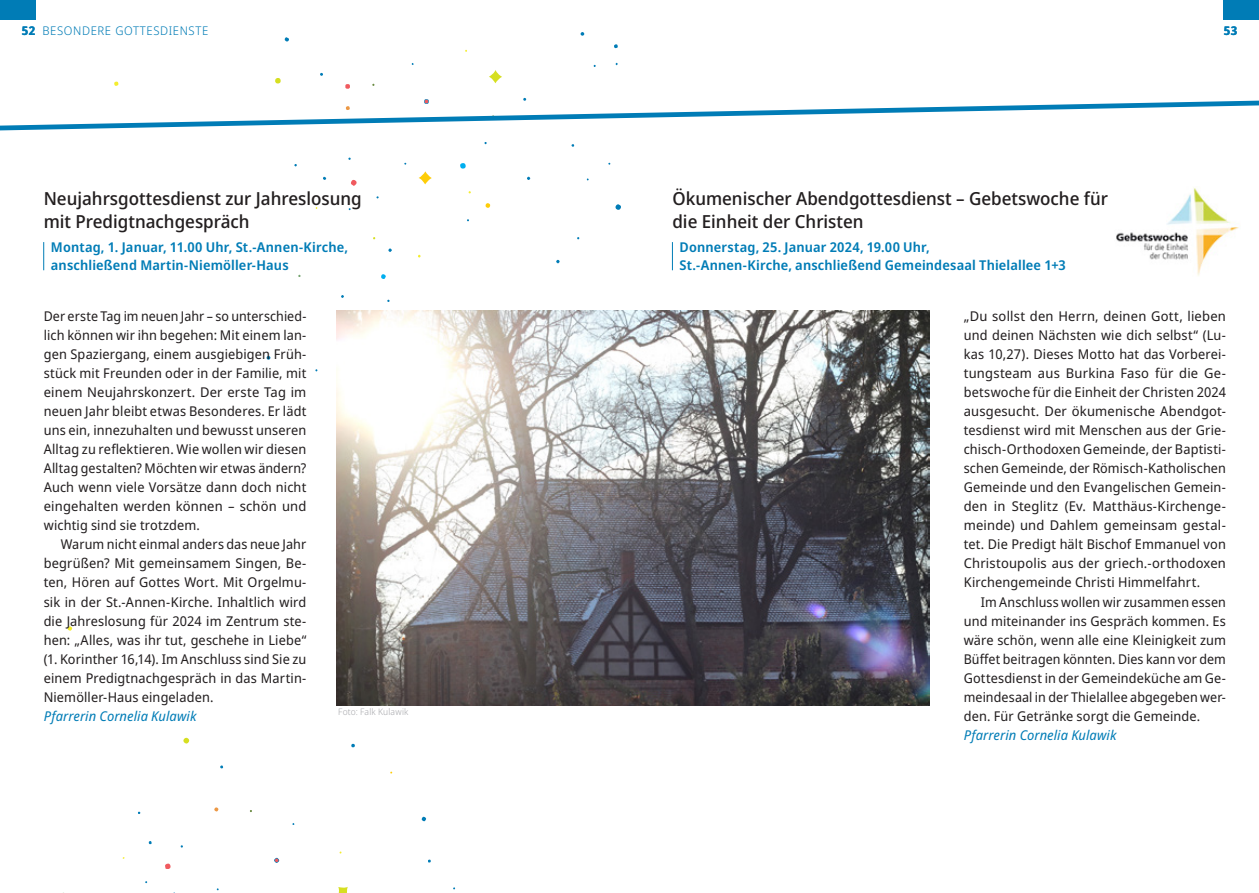
<style>
.page{position:relative;width:1259px;height:893px;background:#fff}
.page>*{position:absolute;margin:0;border:0;box-sizing:border-box;transform-origin:0 0}
.ÜberschirftKlein{font:500 18px/22.5px "Noto Sans Display";color:#231f20}
.Fließt{font:13.5px/19px "Noto Sans Display";letter-spacing:.01em;color:#231f20;text-align:justify}
.Fließtext_Einzug{font:13.5px/19px "Noto Sans Display";letter-spacing:.01em;color:#231f20;text-align:justify}
.Zeit_Ort{font:600 13.5px/18px "Noto Sans Display";letter-spacing:.01em;color:#007cb6}
.Autoren{font:italic 13.5px "Noto Sans Display";letter-spacing:.01em;color:#007cb6}
.Rubrik{font:300 12px "Noto Sans Display";letter-spacing:.05em;color:#007cb6}
.t1{font:700 12px "Noto Sans Display";color:#007cb6}
.Quellen{font:300 9px "Noto Sans Display";letter-spacing:.02em;color:#a8a9ad}
.s1{font-weight:700}
</style>
<div class="page">
<svg style="left:418px;top:171px;width:14px;height:13px"></svg>
<svg style="left:489px;top:70px;width:13px;height:13px"></svg>
<svg style="left:275px;top:78px;width:6px;height:6px"></svg>
<svg style="left:460px;top:163px;width:6px;height:6px"></svg>
<svg style="left:351px;top:180px;width:6px;height:6px"></svg>
<svg style="left:615px;top:204px;width:6px;height:6px"></svg>
<svg style="left:485px;top:203px;width:5px;height:5px"></svg>
<svg style="left:381px;top:274px;width:5px;height:5px"></svg>
<svg style="left:114px;top:82px;width:4px;height:4px"></svg>
<svg style="left:614px;top:44px;width:4px;height:4px"></svg>
<svg style="left:266px;top:356px;width:4px;height:4px"></svg>
<svg style="left:580px;top:32px;width:4px;height:4px"></svg>
<svg style="left:388px;top:248px;width:4px;height:4px"></svg>
<svg style="left:556px;top:260px;width:4px;height:3px"></svg>
<img style="left:1116px;top:187px;width:123px;height:89px">
<div style="left:0;top:0;width:35px;height:19px;background:#007cb6"></div>
<div style="left:1223px;top:0;width:36px;height:19px;background:#007cb6"></div>
<svg style="left:338px;top:887px;width:10px;height:6px"></svg>
<svg style="left:183px;top:737px;width:7px;height:7px"></svg>
<svg style="left:165px;top:863px;width:6px;height:6px"></svg>
<svg style="left:67px;top:626px;width:6px;height:5px"></svg>
<svg style="left:421px;top:816px;width:6px;height:6px"></svg>
<svg style="left:214px;top:807px;width:5px;height:5px"></svg>
<svg style="left:351px;top:743px;width:4px;height:5px"></svg>
<svg style="left:428px;top:859px;width:3px;height:4px"></svg>
<svg style="left:220px;top:765px;width:3px;height:4px"></svg>
<svg style="left:274px;top:857px;width:6px;height:6px"></svg>
<svg style="left:345px;top:84px;width:5px;height:5px"></svg>
<svg style="left:285px;top:37px;width:4px;height:5px"></svg>
<svg style="left:672px;top:242px;width:1px;height:28px"></svg>
<img style="left:336px;top:310px;width:593px;height:396px">
<svg style="left:43px;top:242px;width:1px;height:28px"></svg>
<svg style="left:0;top:97px;width:1259px;height:34px"></svg>
<p class="Rubrik" style="left:22px;top:22px;width:188px"><span class="s1">52</span> BESONDERE GOTTESDIENSTE</p>
<p class="t1" style="left:1223px;top:22px;width:15px">53</p>
<p class="ÜberschirftKlein" style="left:44px;top:188px;width:319px">Neujahrsgottesdienst zur Jahreslosung mit Predigtnachgespräch</p>
<p class="Zeit_Ort" style="left:51px;top:239px;width:299px">Montag, 1. Januar, 11.00 Uhr, St.-Annen-Kirche, anschließend Martin-Niemöller-Haus</p>
<p class="Fließt" style="left:44px;top:307px;width:264px">Der erste Tag im neuen Jahr – so unterschied&shy;lich können wir ihn begehen: Mit einem lan&shy;gen Spaziergang, einem ausgiebigen Früh&shy;stück mit Freunden oder in der Familie, mit einem Neujahrskonzert. Der erste Tag im neuen Jahr bleibt etwas Besonderes. Er lädt uns ein, innezuhalten und bewusst unseren Alltag zu reflektieren. Wie wollen wir diesen Alltag gestalten? Möchten wir etwas ändern?<br>Auch wenn viele Vorsätze dann doch nicht eingehalten werden können – schön und wichtig sind sie trotzdem.</p>
<p class="Fließtext_Einzug" style="left:44px;top:535px;width:264px;text-indent:17px">Warum nicht einmal anders das neue Jahr begrüßen? Mit gemeinsamem Singen, Be&shy;ten, Hören auf Gottes Wort. Mit Orgelmu&shy;sik in der St.-Annen-Kirche. Inhaltlich wird die Jahreslosung für 2024 im Zentrum ste&shy;hen: „Alles, was ihr tut, geschehe in Liebe“ (1. Korinther 16,14). Im Anschluss sind Sie zu einem Predigtnachgespräch in das Martin-Niemöller-Haus eingeladen.</p>
<p class="Autoren" style="left:44px;top:706px;width:154px">Pfarrerin Cornelia Kulawik</p>
<p class="Quellen" style="left:338px;top:706px;width:72px">Foto: Falk Kulawik</p>
<p class="ÜberschirftKlein" style="left:672px;top:188px;width:437px">Ökumenischer Abendgottesdienst – Gebetswoche für die Einheit der Christen</p>
<p class="Zeit_Ort" style="left:679px;top:239px;width:387px">Donnerstag, 25. Januar 2024, 19.00 Uhr,<br>St.-Annen-Kirche, anschließend Gemeindesaal Thielallee 1+3</p>
<p class="Fließt" style="left:963px;top:307px;width:264px">„Du sollst den Herrn, deinen Gott, lieben und deinen Nächsten wie dich selbst“ (Lu&shy;kas 10,27). Dieses Motto hat das Vorberei&shy;tungsteam aus Burkina Faso für die Ge&shy;betswoche für die Einheit der Christen 2024 ausgesucht. Der ökumenische Abendgot&shy;tesdienst wird mit Menschen aus der Grie&shy;chisch-Orthodoxen Gemeinde, der Baptisti&shy;schen Gemeinde, der Römisch-Katholischen Gemeinde und den Evangelischen Gemein&shy;den in Steglitz (Ev. Matthäus-Kirchenge&shy;meinde) und Dahlem gemeinsam gestal&shy;tet. Die Predigt hält Bischof Emmanuel von Christoupolis aus der griech.-orthodoxen Kirchengemeinde Christi Himmelfahrt.</p>
<p class="Fließtext_Einzug" style="left:963px;top:592px;width:264px;text-indent:17px">Im Anschluss wollen wir zusammen essen und miteinander ins Gespräch kommen. Es wäre schön, wenn alle eine Kleinigkeit zum Büffet beitragen könnten. Dies kann vor dem Gottesdienst in der Gemeindeküche am Ge&shy;meindesaal in der Thielallee abgegeben wer&shy;den. Für Getränke sorgt die Gemeinde.</p>
<p class="Autoren" style="left:963px;top:725px;width:154px">Pfarrerin Cornelia Kulawik</p>
</div>
